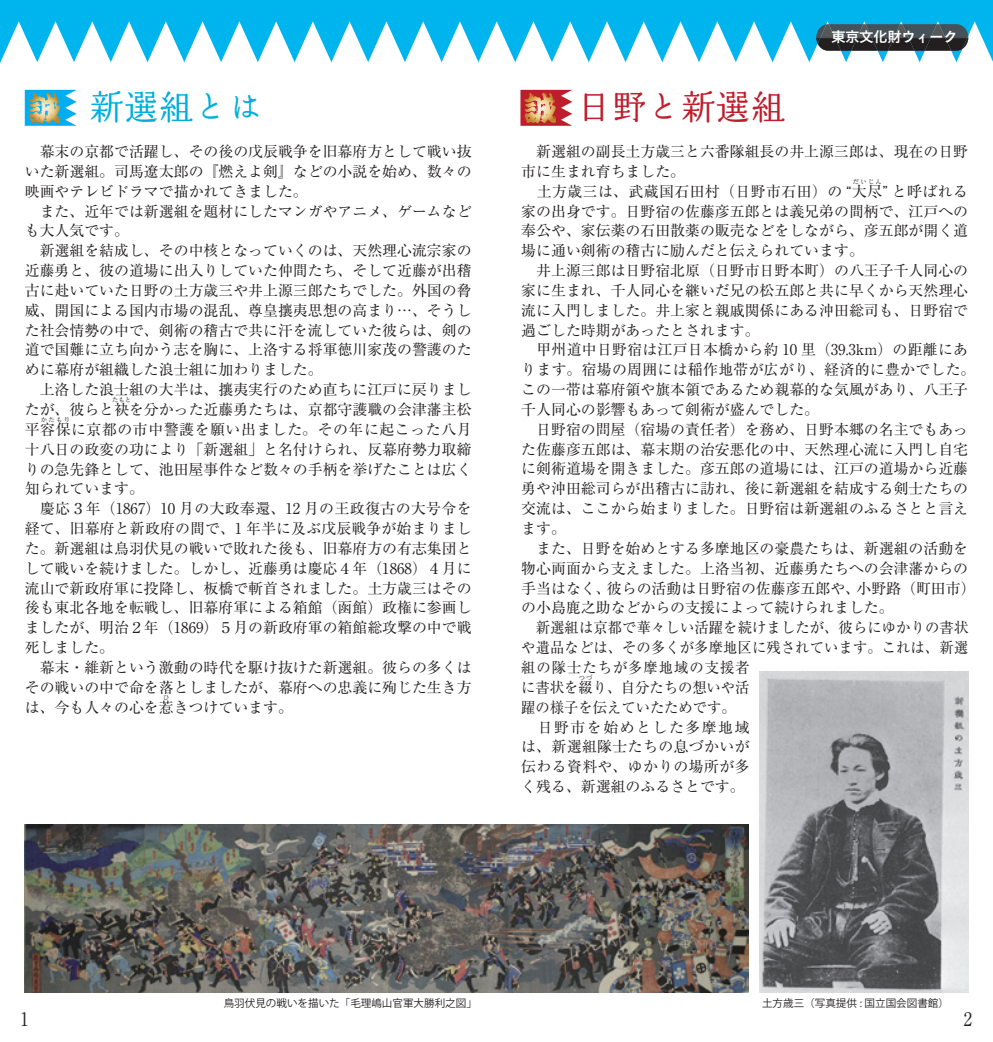
<style>
.page{position:relative;width:993px;height:1042px;background:#fff}
.page>*{position:absolute;margin:0;border:0;box-sizing:border-box;transform-origin:0 0}
.t1{font:34.65px "Marumin Old 90 pv RKSJ H";color:#be1d2c}
.t2{font:34.65px "Marumin Old 90 pv RKSJ H";color:#00aedc}
.t3{font:18.55px "Ryumin Pr 5";color:#231f20;scale:.9 1}
.t4{font:14.88px/19.8px "Ryumin Pr 5";color:#231f20}
.t5{font:14.88px/19.8px "Ryumin Pr 5";letter-spacing:.025em;color:#231f20;scale:.96 1}
.t6{font:14.88px "Ryumin Pr 5";letter-spacing:.035em;color:#231f20}
.t7{font:14px "Hira Sans Old Std W6 90 pv RKSJ H";color:#fff}
.t8{font:10.5px "Koz Go Pro";color:#231f20}
.t9{font:6.12px "Ryumin Pr 5";letter-spacing:.22em;color:#231f20}
</style>
<div class="page">
<svg style="left:25px;top:90px;width:52px;height:36px;background:#6abac5"></svg>
<svg style="left:520px;top:90px;width:52px;height:36px;background:#d06b5b"></svg>
<img style="left:25px;top:824px;width:723px;height:168px">
<div style="left:0;top:0;width:992px;height:63px;background:#00b5ed"></div>
<svg style="left:0;top:21px;width:992px;height:42px"></svg>
<img style="left:759px;top:671px;width:208px;height:321px">
<h1 class="t2" style="left:89px;top:89px;width:175px">新選組とは</h1>
<p class="t4" style="left:25px;top:141px;width:448px">　幕末の京都で活躍し、その後の戊辰戦争を旧幕府方として戦い抜いた新選組。司馬遼太郎の『燃えよ剣』などの小説を始め、数々の映画やテレビドラマで描かれてきました。<br>　また、近年では新選組を題材にしたマンガやアニメ、ゲームなども大人気です。<br>　新選組を結成し、その中核となっていくのは、天然理心流宗家の近藤勇と、彼の道場に出入りしていた仲間たち、そして近藤が出稽古に赴いていた日野の土方歳三や井上源三郎たちでした。外国の脅威、開国による国内市場の混乱、尊皇攘夷思想の高まり…、そうした社会情勢の中で、剣術の稽古で共に汗を流していた彼らは、剣の道で国難に立ち向かう志を胸に、上洛する将軍徳川家茂の警護のために幕府が組織した浪士組に加わりました。<br>　上洛した浪士組の大半は、攘夷実行のため直ちに江戸に戻りましたが、彼らと袂を分かった近藤勇たちは、京都守護職の会津藩主松</p>
<p class="t9" style="left:112px;top:395px;width:20px">たもと</p>
<p class="t6" style="left:25px;top:417px;width:448px">平容保に京都の市中警護を願い出ました。その年に起こった八月</p>
<p class="t9" style="left:41px;top:415px;width:30px">かたもり</p>
<p class="t4" style="left:25px;top:438px;width:448px">十八日の政変の功により「新選組」と名付けられ、反幕府勢力取締りの急先鋒として、池田屋事件など数々の手柄を挙げたことは広く知られています。<br>　慶応３年（1867）10 月の大政奉還、12 月の王政復古の大号令を経て、旧幕府と新政府の間で、1 年半に及ぶ戊辰戦争が始まりました。新選組は鳥羽伏見の戦いで敗れた後も、旧幕府方の有志集団として戦いを続けました。しかし、近藤勇は慶応４年（1868）４月に流山で新政府軍に投降し、板橋で斬首されました。土方歳三はその後も東北各地を転戦し、旧幕府軍による箱館（函館）政権に参画しましたが、明治２年（1869）５月の新政府軍の箱館総攻撃の中で戦死しました。<br>　幕末・維新という激動の時代を駆け抜けた新選組。彼らの多くはその戦いの中で命を落としましたが、幕府への忠義に殉じた生き方は、今も人々の心を惹きつけています。</p>
<p class="t9" style="left:163px;top:693px;width:8px">ひ</p>
<p class="t7" style="left:831px;top:26px;width:128px">東京文化財ウィーク</p>
<h1 class="t1" style="left:576px;top:89px;width:245px">日野と新選組　</h1>
<p class="t4" style="left:521px;top:141px;width:448px">　新選組の副長土方歳三と六番隊組長の井上源三郎は、現在の日野市に生まれ育ちました。<br>　土方歳三は、武蔵国石田村（日野市石田）の “大尽” と呼ばれる</p>
<p class="t9" style="left:852px;top:177px;width:30px">だいじん</p>
<p class="t4" style="left:521px;top:200px;width:455px">家の出身です。日野宿の佐藤彦五郎とは義兄弟の間柄で、江戸への奉公や、家伝薬の石田散薬の販売などをしながら、彦五郎が開く道場に通い剣術の稽古に励んだと伝えられています。<br>　井上源三郎は日野宿北原（日野市日野本町）の八王子千人同心の家に生まれ、千人同心を継いだ兄の松五郎と共に早くから天然理心流に入門しました。井上家と親戚関係にある沖田総司も、日野宿で過ごした時期があったとされます。<br>　甲州道中日野宿は江戸日本橋から約 10 里（39.3km）の距離にあります。宿場の周囲には稲作地帯が広がり、経済的に豊かでした。この一帯は幕府領や旗本領であるため親幕的な気風があり、八王子千人同心の影響もあって剣術が盛んでした。<br>　日野宿の問屋（宿場の責任者）を務め、日野本郷の名主でもあった佐藤彦五郎は、幕末期の治安悪化の中、天然理心流に入門し自宅に剣術道場を開きました。彦五郎の道場には、江戸の道場から近藤勇や沖田総司らが出稽古に訪れ、後に新選組を結成する剣士たちの交流は、ここから始まりました。日野宿は新選組のふるさとと言えます。<br>　また、日野を始めとする多摩地区の豪農たちは、新選組の活動を物心両面から支えました。上洛当初、近藤勇たちへの会津藩からの手当はなく、彼らの活動は日野宿の佐藤彦五郎や、小野路（町田市）の小島鹿之助などからの支援によって続けられました。<br>　新選組は京都で華々しい活躍を続けましたが、彼らにゆかりの書状や遺品などは、その多くが多摩地区に残されています。これは、新選組の隊士たちが多摩地域の支援者<br>に書状を綴り、自分たちの想いや活</p>
<p class="t9" style="left:578px;top:673px;width:15px">つづ</p>
<p class="t5" style="left:521px;top:696px;width:239px">躍の様子を伝えていたためです。　日野市を始めとした多摩地域は、新選組隊士たちの息づかいが伝わる資料や、ゆかりの場所が多く残る、新選組のふるさとです。</p>
<p class="t8" style="left:224px;top:996px;width:254px">鳥羽伏見の戦いを描いた「毛理嶋山官軍大勝利之図」</p>
<p class="t8" style="left:761px;top:996px;width:188px">土方歳三（写真提供 : 国立国会図書館）</p>
<p class="t3" style="left:21px;top:1004px;width:11px">1</p>
<p class="t3" style="left:963px;top:1004px;width:11px">2</p>
</div>
